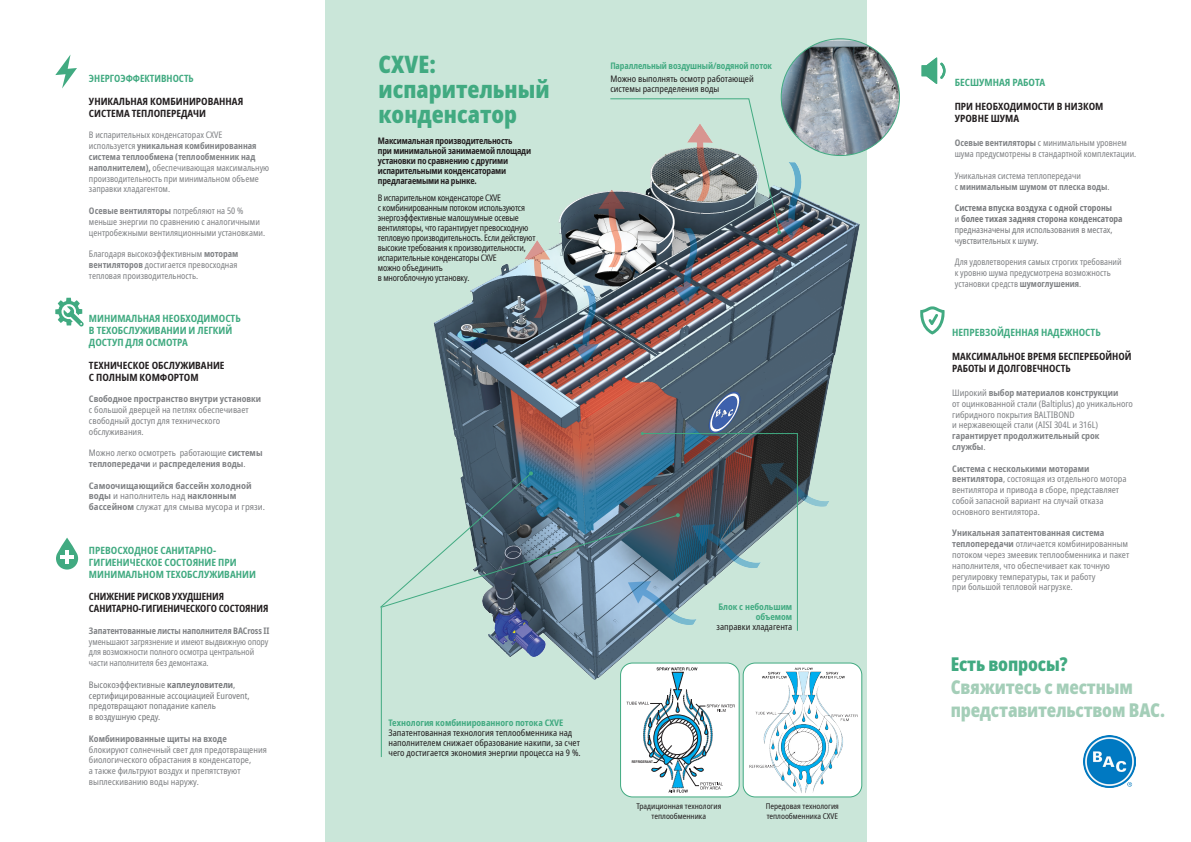
<style>
.page{position:relative;width:1191px;height:842px;background:#fff}
.page>*{position:absolute;margin:0;border:0;box-sizing:border-box;transform-origin:0 0}
.t1{font:900 condensed 24px "Noto Sans";color:#41aa81;scale:.96 1}
.t2{font:900 condensed 19px/23px "Noto Sans";letter-spacing:-.01em;color:#a4ceb8;scale:.95 1}
.t3{font:700 condensed 10px/12px "Noto Sans";color:#41aa81}
.t4{font:700 condensed 10px/12px "Noto Sans";color:#231f20}
.t5{font:700 condensed 10px/12px "Noto Sans";color:#231f20;scale:.96 1}
.t6{font:700 condensed 10px "Noto Sans";color:#41aa81;scale:.96 1}
.Bullets{font:condensed 9px/10.8px "Noto Sans";color:#808285}
.Bullets-2{font:condensed 9px/10.8px "Noto Sans";color:#808285;scale:.96 1}
.Bullets-3{font:condensed 9px/10px "Noto Sans";letter-spacing:-.02em;color:#231f20;scale:.96 1}
.Bullets-4{font:condensed 9px/10px "Noto Sans";color:#231f20}
.t7{font:700 condensed 9px/10px "Noto Sans";letter-spacing:-.02em;color:#231f20;scale:.96 1}
.Bullets-5{font:700 condensed 9px/10.8px "Noto Sans";color:#76787b;scale:.96 1}
.Bullets-6{font:condensed 9px/10.8px "Noto Sans";color:#76787b}
.Bullets-7{font:700 condensed 9px/10.8px "Noto Sans";color:#808285;scale:1.05 1}
.Bullets-8{font:700 condensed 9px/10.8px "Noto Sans";color:#808285}
.Bullets-9{font:700 condensed 9px/10px "Noto Sans";color:#41aa81;text-align:right}
.Bullets-10{font:700 condensed 9px "Noto Sans";color:#41aa81;scale:.96 1}
.t8{font:condensed 8px/9.6px "Noto Sans";color:#231f20;text-align:center}
.t9{font:700 3.6px "Arial Narrow";color:#231f20}
.s1{font-weight:700}
.s2{font-weight:400}
.s3{color:#41aa81}
</style>
<div class="page">
<div style="left:325px;top:0;width:541px;height:842px;background:#cae6d9"></div>
<img style="left:1083px;top:735px;width:52px;height:52px">
<svg style="left:55px;top:298px;width:29px;height:28px"></svg>
<svg style="left:55px;top:55px;width:22px;height:34px"></svg>
<svg style="left:921px;top:57px;width:24px;height:27px"></svg>
<img style="left:433px;top:155px;width:426px;height:529px">
<svg style="left:920px;top:306px;width:25px;height:29px"></svg>
<svg style="left:609px;top:98px;width:172px;height:137px"></svg>
<div style="left:620px;top:663px;width:119px;height:134px;background:#fff;border-radius:12px"></div>
<svg style="left:626px;top:667px;width:109px;height:126px"></svg>
<div style="left:620px;top:663px;width:119px;height:134px;border:1px solid #41aa81;border-radius:12px"></div>
<div style="left:743px;top:663px;width:118px;height:134px;background:#fff;border-radius:12px"></div>
<img style="left:743px;top:668px;width:117px;height:125px">
<div style="left:743px;top:663px;width:119px;height:134px;border:1px solid #41aa81;border-radius:12px"></div>
<hr style="left:381px;top:608px;width:1px;height:149px;background:#41aa81">
<img style="left:781px;top:39px;width:118px;height:116px">
<svg style="left:380px;top:432px;width:418px;height:199px"></svg>
<svg style="left:56px;top:538px;width:22px;height:31px"></svg>
<hr style="left:60px;top:556px;width:14px;height:3px;background:#fff">
<p class="t6" style="left:89px;top:71px;width:111px">ЭНЕРГОЭФФЕКТИВНОСТЬ</p>
<p class="t4" style="left:89px;top:95px;width:156px">УНИКАЛЬНАЯ КОМБИНИРОВАННАЯ<br>СИСТЕМА ТЕПЛОПЕРЕДАЧИ</p>
<p class="Bullets" style="left:89px;top:130px;width:182px">В испарительных конденсаторах CXVE используется <span class="s1">уникальная комбинированная система теплообмена (теплообменник над наполнителем),</span> обеспечивающая максимальную производительность при минимальном объеме заправки хладагентом.</p>
<p class="Bullets" style="left:89px;top:205px;width:178px"><span class="s1">Осевые вентиляторы</span> потребляют на 50 % меньше энергии по сравнению с аналогичными центробежными вентиляционными установками.</p>
<p class="Bullets" style="left:89px;top:249px;width:151px;text-align:justify">Благодаря высокоэффективным <span class="s1">моторам вентиляторов</span> достигается превосходная тепловая производительность.</p>
<p class="t3" style="left:89px;top:313px;width:153px">МИНИМАЛЬНАЯ НЕОБХОДИМОСТЬ<br>В ТЕХОБСЛУЖИВАНИИ И ЛЕГКИЙ<br>ДОСТУП ДЛЯ ОСМОТРА</p>
<p class="t4" style="left:89px;top:359px;width:137px">ТЕХНИЧЕСКОЕ ОБСЛУЖИВАНИЕ<br>С ПОЛНЫМ КОМФОРТОМ</p>
<p class="Bullets" style="left:89px;top:394px;width:174px"><span class="s1">Свободное пространство внутри установки </span>с большой дверцей на петлях обеспечивает свободный доступ для технического обслуживания.</p>
<p class="Bullets-8" style="left:89px;top:448px;width:175px"><span class="s2">Можно легко осмотреть работающие</span> системы теплопередачи <span class="s2">и</span> распределения воды<span class="s2">.</span></p>
<p class="Bullets-7" style="left:89px;top:480px;width:169px">Самоочищающийся бассейн холодной воды <span class="s2">и наполнитель над</span> наклонным бассейном <span class="s2">служат для смыва мусора и грязи.</span></p>
<p class="t3" style="left:89px;top:545px;width:168px">ПРЕВОСХОДНОЕ САНИТАРНО-<br>ГИГИЕНИЧЕСКОЕ СОСТОЯНИЕ ПРИ<br>МИНИМАЛЬНОМ ТЕХОБСЛУЖИВАНИИ</p>
<p class="t5" style="left:89px;top:591px;width:188px">СНИЖЕНИЕ РИСКОВ УХУДШЕНИЯ<br>САНИТАРНО-ГИГИЕНИЧЕСКОГО СОСТОЯНИЯ</p>
<p class="Bullets-2" style="left:89px;top:625px;width:189px"><span class="s1">Запатентованные листы наполнителя BACross II </span>уменьшают загрязнение и имеют выдвижную опору для возможности полного осмотра центральной части наполнителя без демонтажа.</p>
<p class="Bullets-6" style="left:89px;top:679px;width:162px">Высокоэффективные <span class="s1">каплеуловители</span>, сертифицированные ассоциацией Eurovent, предотвращают попадание капель<br>в воздушную среду.</p>
<p class="Bullets" style="left:89px;top:733px;width:179px"><span class="s1">Комбинированные щиты на входе </span>блокируют солнечный свет для предотвращения биологического обрастания в конденсаторе,<br>а также фильтруют воздух и препятствуют выплескиванию воды наружу.</p>
<p class="t1" style="left:378px;top:46px;width:61px">CXVE:</p>
<p class="Bullets-10" style="left:610px;top:59px;width:170px">Параллельный воздушный/водяной поток</p>
<p class="t1" style="left:378px;top:71px;width:180px">испарительный</p>
<p class="t1" style="left:378px;top:96px;width:146px">конденсатор</p>
<p class="Bullets-4" style="left:610px;top:74px;width:145px">Можно выполнять осмотр работающей системы распределения воды</p>
<p class="t7" style="left:378px;top:135px;width:161px">Максимальная производительность<br>при минимальной занимаемой площади установки по сравнению с другими испарительными конденсаторами предлагаемыми на рынке.</p>
<p class="Bullets-3" style="left:378px;top:193px;width:166px">В испарительном конденсаторе CXVE<br>с комбинированным потоком используются энергоэффективные малошумные осевые вентиляторы, что гарантирует превосходную тепловую производительность. Если действуют высокие требования к производительности, испарительные конденсаторы CXVE<br>можно объединить<br>в многоблочную установку.</p>
<p class="Bullets-9" style="left:388px;top:718px;width:176px">Технология комбинированного потока CXVE</p>
<p class="Bullets-4" style="left:388px;top:728px;width:194px">Запатентованная технология теплообменника над наполнителем снижает образование накипи, за счет чего достигается экономия энергии процесса на 9 %.</p>
<p class="t9" style="left:632px;top:759px;width:23px">REFRIGERANT</p>
<p class="Bullets-9" style="left:718px;top:602px;width:75px">Блок с небольшим объемом</p>
<p class="Bullets-4" style="left:716px;top:622px;width:77px">заправки хладагента</p>
<p class="t8" style="left:636px;top:802px;width:86px">Традиционная технология теплообменника</p>
<p class="t8" style="left:765px;top:802px;width:75px;text-align:left">Передовая технология теплообменника CXVE</p>
<p class="t3" style="left:954px;top:76px;width:92px">БЕСШУМНАЯ РАБОТА</p>
<p class="t4" style="left:954px;top:101px;width:150px">ПРИ НЕОБХОДИМОСТИ В НИЗКОМ<br>УРОВНЕ ШУМА</p>
<p class="Bullets-2" style="left:954px;top:138px;width:190px"><span class="s1">Осевые вентиляторы</span> с минимальным уровнем шума предусмотрены в стандартной комплектации.</p>
<p class="Bullets-2" style="left:954px;top:170px;width:163px">Уникальная система теплопередачи<br>с <span class="s1">минимальным шумом от плеска воды</span>.</p>
<p class="Bullets-5" style="left:954px;top:203px;width:176px">Система впуска воздуха с одной стороны<br><span class="s2">и</span> более тихая задняя сторона конденсатора <span class="s2">предназначены для использования в местах, чувствительных к шуму.</span></p>
<p class="Bullets-2" style="left:954px;top:257px;width:175px">Для удовлетворения самых строгих требований к уровню шума предусмотрена возможность установки средств <span class="s1">шумоглушения</span>.</p>
<p class="t3" style="left:952px;top:326px;width:150px">НЕПРЕВЗОЙДЕННАЯ НАДЕЖНОСТЬ</p>
<p class="t4" style="left:952px;top:351px;width:181px">МАКСИМАЛЬНОЕ ВРЕМЯ БЕСПЕРЕБОЙНОЙ<br>РАБОТЫ И ДОЛГОВЕЧНОСТЬ</p>
<p class="Bullets" style="left:952px;top:388px;width:182px">Широкий <span class="s1">выбор материалов конструкции<br></span>от оцинкованной стали (Baltiplus) до уникального гибридного покрытия BALTIBOND<br>и нержавеющей стали (AISI 304L и 316L) <span class="s1">гарантирует продолжительный срок службы</span>.</p>
<p class="Bullets" style="left:952px;top:463px;width:176px"><span class="s1">Система с несколькими моторами вентилятора</span>, состоящая из отдельного мотора вентилятора и привода в сборе, представляет собой запасной вариант на случай отказа основного вентилятора.</p>
<p class="Bullets" style="left:952px;top:528px;width:179px"><span class="s1">Уникальная запатентованная система теплопередачи</span> отличается комбинированным потоком через змеевик теплообменника и пакет наполнителя, что обеспечивает как точную регулировку температуры, так и работу<br>при большой тепловой нагрузке.</p>
<p class="t2" style="left:950px;top:653px;width:227px"><span class="s3">Есть вопросы?<br></span>Свяжитесь с местным представительством BAC.</p>
</div>
